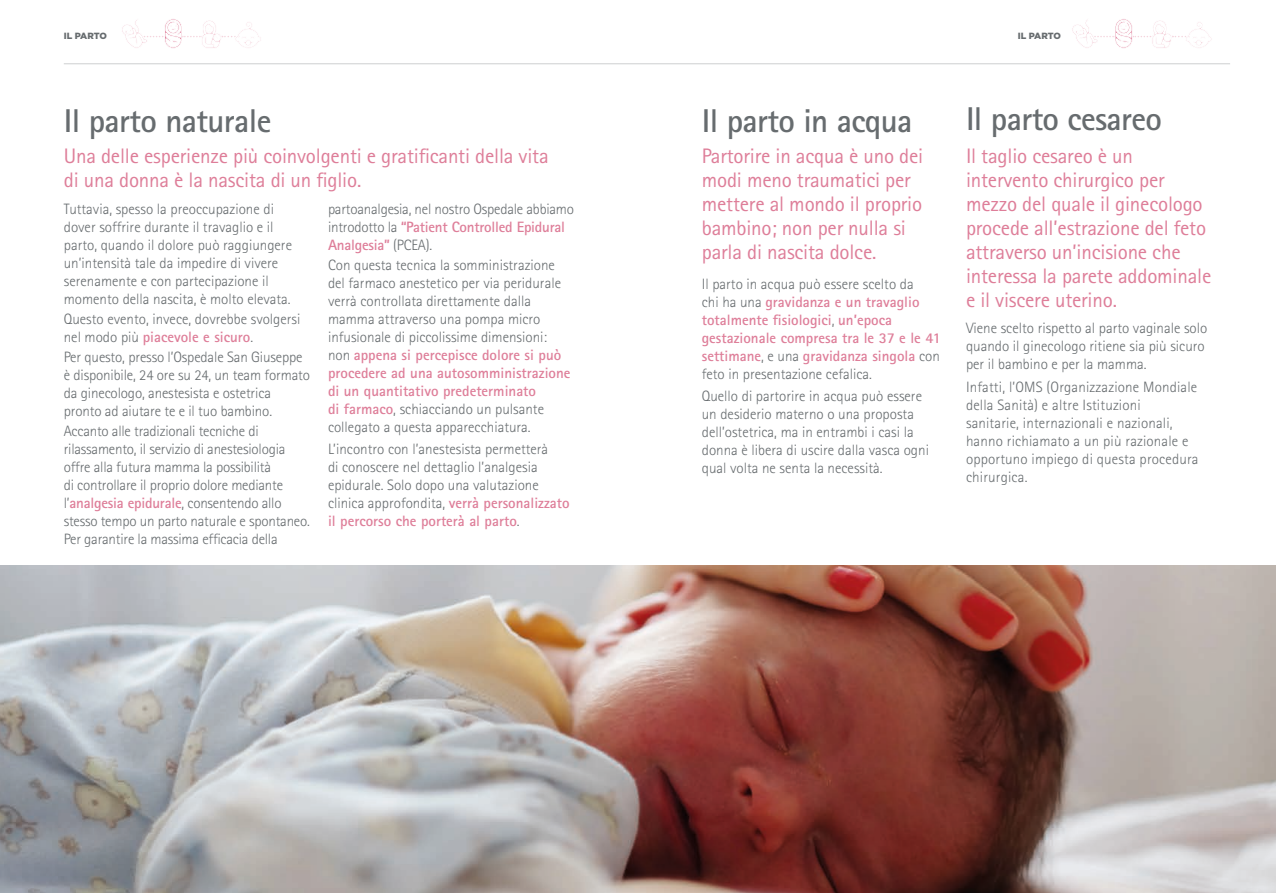
<style>
.page{position:relative;width:1276px;height:893px;background:#fff}
.page>*{position:absolute;margin:0;border:0;box-sizing:border-box;transform-origin:0 0}
.t1{font:700 33px "Rotis Sans Serif Std";letter-spacing:-.02em;color:#676c6f}
.t2{font:21px/24px "Rotis Sans Serif Std";letter-spacing:-.01em;color:#de7e99}
.t3{font:300 15px/18px "Rotis Sans Serif Std";color:#676c6f}
.t4{font:700 15px/18px "Rotis Sans Serif Std";color:#de7e99}
.t5{font:900 9px "Gotham";color:#676c6f}
.s1{font-weight:700;color:#de7e99}
.s2{font-weight:300;color:#676c6f}
</style>
<div class="page">
<img style="left:0;top:566px;width:1276px;height:327px">
<svg style="left:120px;top:19px;width:142px;height:46px"></svg>
<svg style="left:1070px;top:19px;width:142px;height:46px"></svg>
<hr style="left:64px;top:63px;width:1166px;height:1px;background:#cdcfd1">
<p class="t5" style="left:64px;top:30px;width:45px">IL PARTO</p>
<p class="t5" style="left:1017px;top:30px;width:45px">IL PARTO</p>
<h1 class="t1" style="left:64px;top:100px;width:209px">Il parto naturale</h1>
<h2 class="t2" style="left:64px;top:144px;width:486px">Una delle esperienze più coinvolgenti e gratificanti della vita di una donna è la nascita di un figlio.</h2>
<p class="t3" style="left:64px;top:200px;width:230px">Tuttavia, spesso la preoccupazione di dover soffrire durante il travaglio e il parto, quando il dolore può raggiungere un’intensità tale da impedire di vivere serenamente e con partecipazione il momento della nascita, è molto elevata.</p>
<p class="t3" style="left:64px;top:310px;width:238px">Questo evento, invece, dovrebbe svolgersi nel modo più <span class="s1">piacevole e sicuro</span>.</p>
<p class="t3" style="left:64px;top:348px;width:248px">Per questo, presso l’Ospedale San Giuseppe è disponibile, 24 ore su 24, un team formato da ginecologo, anestesista e ostetrica pronto ad aiutare te e il tuo bambino.</p>
<p class="t3" style="left:64px;top:422px;width:248px">Accanto alle tradizionali tecniche di rilassamento, il servizio di anestesiologia offre alla futura mamma la possibilità<br>di controllare il proprio dolore mediante l’<span class="s1">analgesia epidurale</span>, consentendo allo stesso tempo un parto naturale e spontaneo.<br>Per garantire la massima efficacia della</p>
<p class="t3" style="left:328px;top:200px;width:247px">partoanalgesia, nel nostro Ospedale abbiamo introdotto la <span class="s1">“Patient Controlled Epidural<br>Analgesia”</span> (PCEA).</p>
<p class="t3" style="left:328px;top:256px;width:244px">Con questa tecnica la somministrazione del farmaco anestetico per via peridurale verrà controllata direttamente dalla mamma attraverso una pompa micro infusionale di piccolissime dimensioni: non <span class="s1">appena si percepisce dolore si può procedere ad una autosomministrazione di un quantitativo predeterminato<br>di farmaco</span>, schiacciando un pulsante collegato a questa apparecchiatura.</p>
<p class="t3" style="left:328px;top:440px;width:243px">L’incontro con l’anestesista permetterà<br>di conoscere nel dettaglio l’analgesia epidurale. Solo dopo una valutazione clinica approfondita, <span class="s1">verrà personalizzato il percorso che porterà al parto</span>.</p>
<h1 class="t1" style="left:702px;top:100px;width:212px">Il parto in acqua</h1>
<h1 class="t1" style="left:966px;top:98px;width:197px">Il parto cesareo</h1>
<h2 class="t2" style="left:702px;top:144px;width:223px">Partorire in acqua è uno dei modi meno traumatici per mettere al mondo il proprio bambino; non per nulla si parla di nascita dolce.</h2>
<h2 class="t2" style="left:966px;top:144px;width:247px">Il taglio cesareo è un intervento chirurgico per mezzo del quale il ginecologo procede all’estrazione del feto attraverso un’incisione che interessa la parete addominale e il viscere uterino.</h2>
<p class="t3" style="left:966px;top:319px;width:243px">Viene scelto rispetto al parto vaginale solo quando il ginecologo ritiene sia più sicuro per il bambino e per la mamma.</p>
<p class="t3" style="left:966px;top:378px;width:234px">Infatti, l’OMS (Organizzazione Mondiale della Sanità) e altre Istituzioni<br>sanitarie, internazionali e nazionali, hanno richiamato a un più razionale e opportuno impiego di questa procedura chirurgica.</p>
<p class="t4" style="left:702px;top:274px;width:241px"><span class="s2">Il parto in acqua può essere scelto da<br>chi ha una</span> gravidanza e un travaglio totalmente fisiologici<span class="s2">,</span> un’epoca gestazionale compresa tra le 37 e le 41 settimane<span class="s2">, e una</span> gravidanza singola <span class="s2">con feto in presentazione cefalica.</span></p>
<p class="t3" style="left:702px;top:387px;width:229px">Quello di partorire in acqua può essere un desiderio materno o una proposta dell’ostetrica, ma in entrambi i casi la donna è libera di uscire dalla vasca ogni qual volta ne senta la necessità.</p>
</div>
